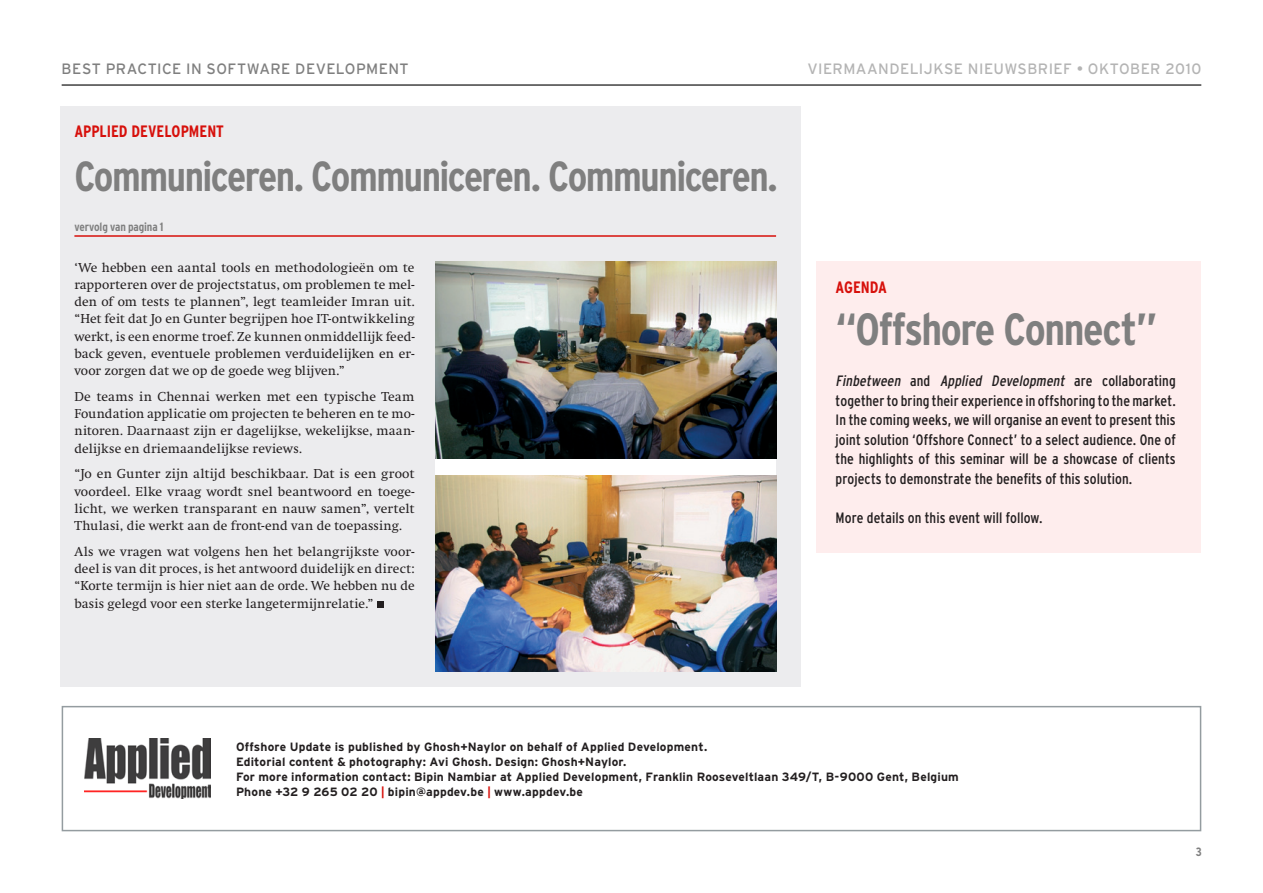
<style>
.page{position:relative;width:1263px;height:893px;background:#fff}
.page>*{position:absolute;margin:0;border:0;box-sizing:border-box;transform-origin:0 0}
.t1{font:700 condensed 45px "Interstate";letter-spacing:-.03em;color:#7f7f7f}
.t2{font:700 condensed 42px "Interstate";letter-spacing:-.04em;color:#7f7f7f}
.t3{font:700 condensed 16.5px "Interstate";color:#d7100b}
.t4{font:condensed 15px/19.5px "Interstate";letter-spacing:.005em;color:#231f20;text-align:justify}
.t5{font:15px "Interstate";letter-spacing:.03em;color:#b4b4b4}
.t6{font:15px "Interstate";letter-spacing:.025em;color:#7f7f7f}
.t7{font:13.5px/17.2px "Swift";letter-spacing:.005em;color:#231f20;text-align:justify}
.t8{font:700 12px/15px "Interstate";letter-spacing:.015em;color:#231f20}
.t9{font:700 condensed 12px "Interstate";color:#7f7f7f}
.s1{font-style:italic}
.s2{color:#d7100b}
</style>
<div class="page">
<div style="left:61px;top:106px;width:740px;height:581px;background:#ececee"></div>
<div style="left:62px;top:706px;width:1139px;height:125px;background:#fff;border:2px solid #949ca0"></div>
<hr style="left:62px;top:84px;width:1139px;height:2px;background:#404040">
<img style="left:85px;top:739px;width:126px;height:60px">
<div style="left:436px;top:261px;width:340px;height:390px;background:#fff"></div>
<div style="left:377px;top:601px;width:6px;height:7px;background:#231f20"></div>
<hr style="left:74px;top:235px;width:702px;height:2px;background:#d7100b">
<img style="left:436px;top:261px;width:340px;height:197px">
<img style="left:436px;top:475px;width:340px;height:197px">
<div style="left:816px;top:261px;width:385px;height:292px;background:#feeded"></div>
<p class="t6" style="left:62px;top:60px;width:348px">BEST PRACTICE IN SOFTWARE DEVELOPMENT</p>
<p class="t5" style="left:807px;top:60px;width:11px">VIERMAAN</p>
<p class="t5" style="left:889px;top:60px;width:158px">DELIJKSE NIEUWSBRIEF</p>
<p class="t5" style="left:1077px;top:60px;width:126px">• OKTOBER 2010</p>
<p class="t3" style="left:74px;top:122px;width:151px">Applied development</p>
<h2 class="t2" style="left:74px;top:153px;width:705px">Communiceren. Communiceren. Communiceren.</h2>
<p class="t9" style="left:74px;top:220px;width:91px">vervolg van pagina 1</p>
<p class="t7" style="left:74px;top:259px;width:342px">‘We hebben een aantal tools en methodologieën om te rapporteren over de projectstatus, om problemen te mel&shy;den of om tests te plannen”, legt teamleider Imran uit. “Het feit dat Jo en Gunter begrijpen hoe IT-ontwikkeling werkt, is een enorme troef. Ze kunnen onmiddellijk feed&shy;back geven, eventuele problemen verduidelijken en er&shy;voor zorgen dat we op de goede weg blijven.”</p>
<p class="t7" style="left:74px;top:388px;width:342px">De teams in Chennai werken met een typische Team Foundation applicatie om projecten te beheren en te mo&shy;nitoren. Daarnaast zijn er dagelijkse, wekelijkse, maan&shy;delijkse en driemaandelijkse reviews.</p>
<p class="t7" style="left:74px;top:466px;width:342px">“Jo en Gunter zijn altijd beschikbaar. Dat is een groot voordeel. Elke vraag wordt snel beantwoord en toege&shy;licht, we werken transparant en nauw samen”, vertelt Thulasi, die werkt aan de front-end van de toepassing.</p>
<p class="t7" style="left:74px;top:543px;width:342px">Als we vragen wat volgens hen het belangrijkste voor&shy;deel is van dit proces, is het antwoord duidelijk en direct: “Korte termijn is hier niet aan de orde. We hebben nu de basis gelegd voor een sterke langetermijnrelatie.”</p>
<p class="t3" style="left:836px;top:278px;width:52px">Agenda</p>
<h1 class="t1" style="left:836px;top:304px;width:323px">“Offshore Connect”</h1>
<p class="t4" style="left:836px;top:371px;width:342px"><span class="s1">Finbetween</span> a n d <span class="s1">Applied Development</span> a r e c o l l a b o r a t i n g together to bring their experience in offshoring to the market.<br>In the coming weeks, we will organise an event to present this joint solution ‘Offshore Connect’ to a select audience. One of the highlights of this seminar will be a showcase of clients projects to demonstrate the benefits of this solution.</p>
<p class="t4" style="left:836px;top:508px;width:209px">More details on this event will follow.</p>
<p class="t8" style="left:236px;top:739px;width:724px">Offshore Update is published by Ghosh+Naylor on behalf of Applied Development.<br>Editorial content &amp; photography: Avi Ghosh. Design: Ghosh+Naylor.<br>For more information contact: Bipin Nambiar at Applied Development, Franklin Rooseveltlaan 349/T, B-9000 Gent, Belgium Phone +32 9 265 02 20 <span class="s2">|</span> bipin@appdev.be <span class="s2">|</span> www.appdev.be</p>
<p class="t9" style="left:1196px;top:845px;width:8px">3</p>
</div>
